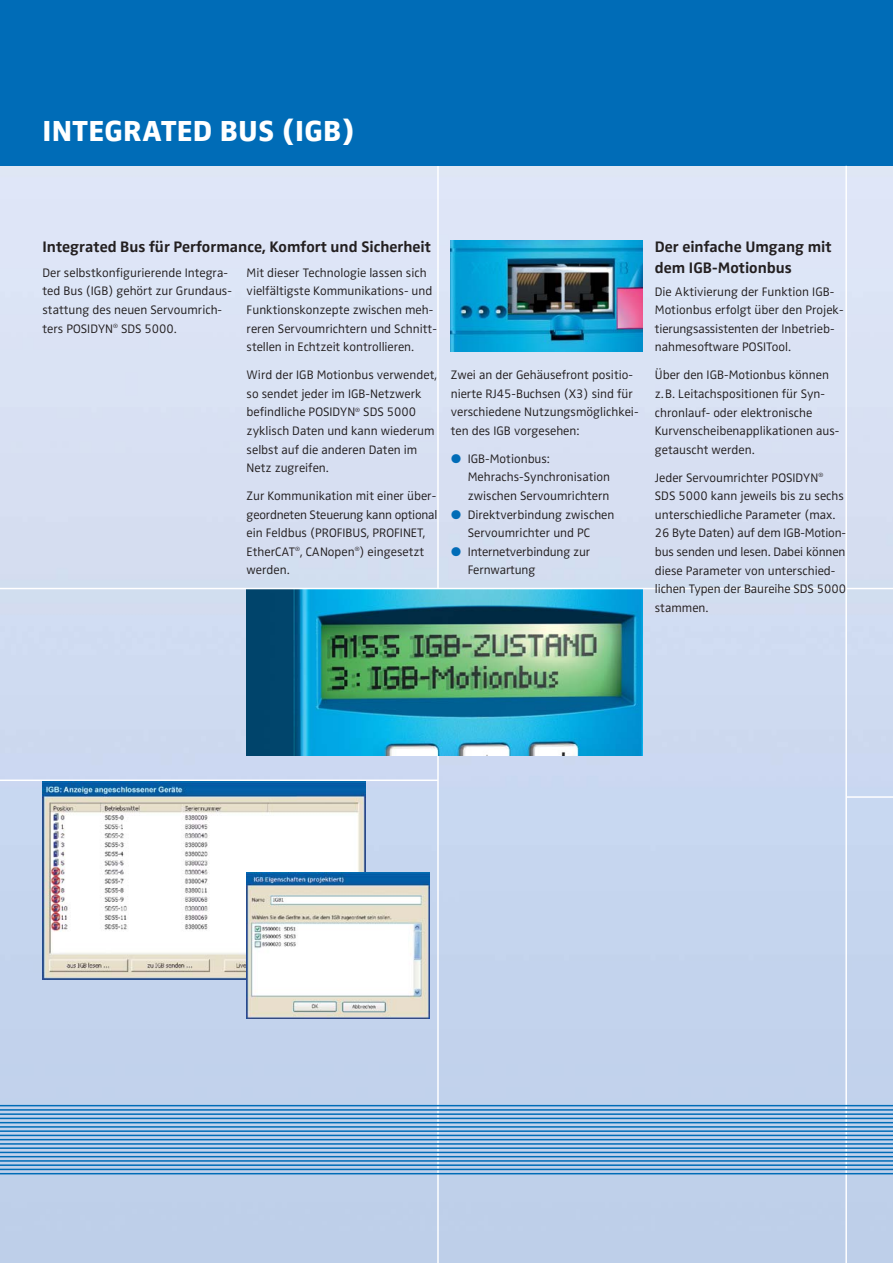
<style>
.page{position:relative;width:893px;height:1263px;background:#fff}
.page>*{position:absolute;margin:0;border:0;box-sizing:border-box;transform-origin:0 0}
.t1{font:800 30px "Zwo";letter-spacing:.01em;color:#fff}
.t2{font:700 15.75px/21.5px "Zwo";color:#231f20}
.t3{font:300 12.75px/18.6px "Zwo";color:#231f20}
.s1{font-family:"European Pi Three";font-weight:400;color:#006cb7}
</style>
<div class="page">
<img style="left:0;top:166px;width:893px;height:1097px">
<hr style="left:437px;top:166px;width:2px;height:1097px;background:#fff">
<img style="left:247px;top:589px;width:395px;height:167px">
<div style="left:0;top:0;width:893px;height:166px;background:#006cb7"></div>
<hr style="left:845px;top:166px;width:2px;height:1097px;background:#fff">
<hr style="left:0;top:588px;width:893px;height:1px;background:#fff">
<img style="left:451px;top:240px;width:191px;height:112px">
<hr style="left:846px;top:796px;width:47px;height:2px;background:#fff">
<hr style="left:0;top:1105px;width:893px;height:1px;background:#006cb7">
<hr style="left:0;top:1109px;width:893px;height:2px;background:#006cb7">
<hr style="left:0;top:1113px;width:893px;height:2px;background:#006cb7">
<hr style="left:0;top:1118px;width:893px;height:1px;background:#006cb7">
<hr style="left:0;top:1122px;width:893px;height:1px;background:#006cb7">
<hr style="left:0;top:1126px;width:893px;height:2px;background:#006cb7">
<hr style="left:0;top:1130px;width:893px;height:2px;background:#006cb7">
<hr style="left:0;top:1135px;width:893px;height:1px;background:#006cb7">
<hr style="left:0;top:1139px;width:893px;height:1px;background:#006cb7">
<hr style="left:0;top:1143px;width:893px;height:2px;background:#006cb7">
<hr style="left:0;top:1147px;width:893px;height:2px;background:#006cb7">
<hr style="left:0;top:1152px;width:893px;height:1px;background:#006cb7">
<hr style="left:0;top:1156px;width:893px;height:1px;background:#006cb7">
<hr style="left:0;top:1160px;width:893px;height:2px;background:#006cb7">
<hr style="left:0;top:1164px;width:893px;height:2px;background:#006cb7">
<hr style="left:0;top:1169px;width:893px;height:1px;background:#006cb7">
<hr style="left:0;top:1173px;width:893px;height:1px;background:#006cb7">
<hr style="left:0;top:779px;width:438px;height:2px;background:#fff">
<img style="left:43px;top:781px;width:322px;height:198px">
<img style="left:247px;top:872px;width:182px;height:146px">
<h1 class="t1" style="left:43px;top:120px;width:314px">INTEGRATED BUS (IGB)</h1>
<p class="t2" style="left:43px;top:237px;width:390px">Integrated Bus für Performance, Komfort und Sicherheit</p>
<p class="t3" style="left:43px;top:264px;width:191px">Der selbstkonfigurierende Integra&shy;ted Bus (IGB) gehört zur Grundaus&shy;stattung des neuen Servoumrich&shy;ters POSIDYN<sup>®</sup> SDS 5000.</p>
<p class="t3" style="left:247px;top:264px;width:192px">Mit dieser Technologie lassen sich vielfältigste Kommunikations- und Funktionskonzepte zwischen meh&shy;reren Servoumrichtern und Schnitt&shy;stellen in Echtzeit kontrollieren.</p>
<p class="t3" style="left:247px;top:367px;width:192px">Wird der IGB Motionbus verwendet, so sendet jeder im IGB-Netzwerk befindliche POSIDYN<sup>®</sup> SDS 5000 zyklisch Daten und kann wiederum selbst auf die anderen Daten im<br>Netz zugreifen.</p>
<p class="t3" style="left:247px;top:488px;width:192px">Zur Kommunikation mit einer über&shy;geordneten Steuerung kann optional ein Feldbus (PROFIBUS, PROFINET,<br>EtherCAT<sup>®</sup>, CANopen<sup>®</sup>) eingesetzt werden.</p>
<p class="t3" style="left:451px;top:367px;width:189px">Zwei an der Gehäusefront positio&shy;nierte RJ45-Buchsen (X3) sind für verschiedene Nutzungsmöglichkei&shy;ten des IGB vorgesehen:</p>
<p class="t3" style="left:468px;top:450px;width:144px;text-indent:-17px"><span class="s1">-</span> IGB-Motionbus:<br>Mehrachs-Synchronisation zwischen Servoumrichtern</p>
<p class="t3" style="left:451px;top:506px;width:165px;text-align:center"><span class="s1">-</span> Direktverbindung zwischen<br>Servoumrichter und PC</p>
<p class="t3" style="left:468px;top:543px;width:124px;text-indent:-17px"><span class="s1">-</span> Internetverbindung zur<br>Fernwartung</p>
<p class="t2" style="left:655px;top:237px;width:178px">Der einfache Umgang mit dem IGB-Motionbus</p>
<p class="t3" style="left:655px;top:283px;width:190px">Die Aktivierung der Funktion IGB-Motionbus erfolgt über den Projek&shy;tierungsassistenten der Inbetrieb&shy;nahmesoftware POSITool.</p>
<p class="t3" style="left:655px;top:367px;width:186px">Über den IGB-Motionbus können z.B. Leitachspositionen für Syn&shy;chronlauf- oder elektronische<br>Kurvenscheibenapplikationen aus&shy;getauscht werden.</p>
<p class="t3" style="left:655px;top:469px;width:193px">Jeder Servoumrichter POSIDYN<sup>®<br></sup>SDS 5000 kann jeweils bis zu sechs unterschiedliche Parameter (max.<br>26 Byte Daten) auf dem IGB-Motion&shy;bus senden und lesen. Dabei können diese Parameter von unter schied&shy;lichen Typen der Baureihe SDS 5000 stammen.</p>
</div>
